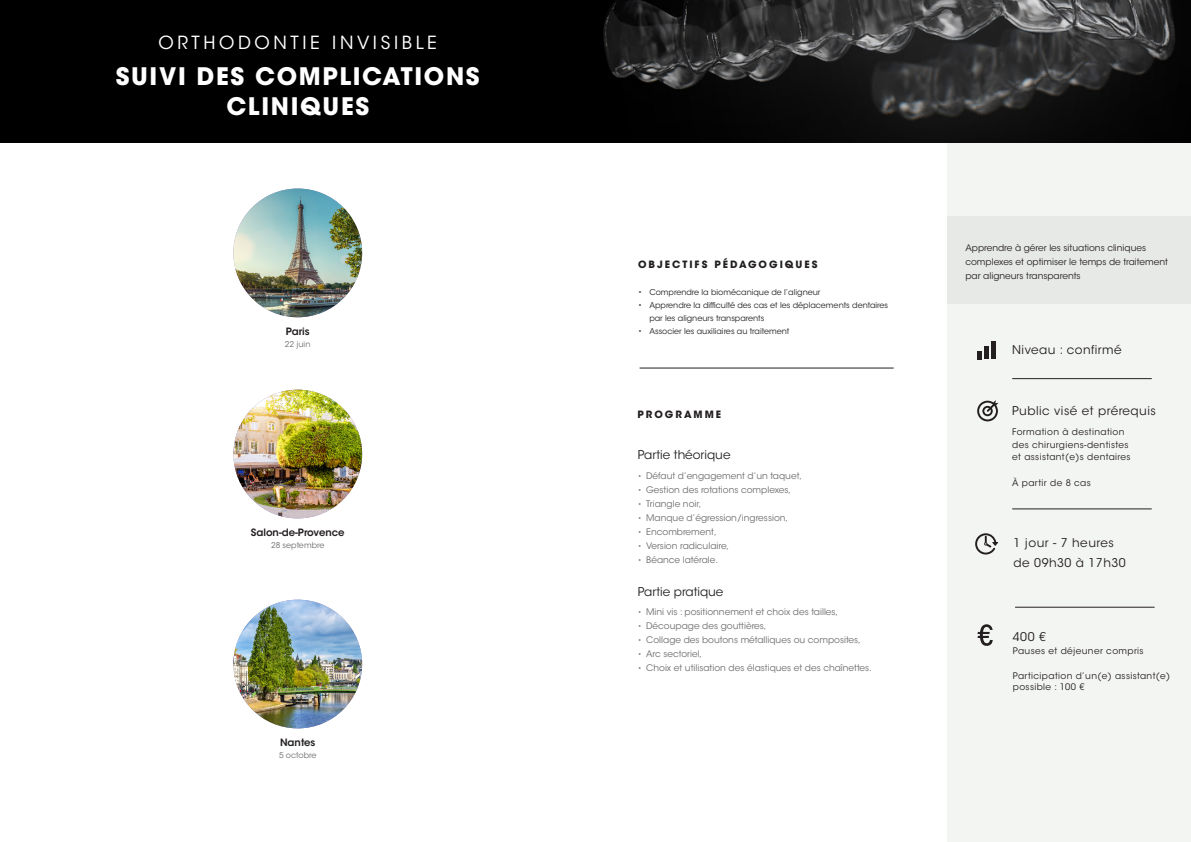
<style>
.page{position:relative;width:1191px;height:842px;background:#fff}
.page>*{position:absolute;margin:0;border:0;box-sizing:border-box;transform-origin:0 0}
.titre_gras{font:700 24px "ITC Avant Garde Std";letter-spacing:.07em;color:#fff}
.titre_gras-2{font:18px "ITC Avant Garde Std";letter-spacing:.2em;color:#fff}
.Pris_bleu_light{font:12px "ITC Avant Garde Std";letter-spacing:.04em;color:#231f20}
.Pris_bleu_light-2{font:12px "ITC Avant Garde Std";color:#231f20}
.t1{font:600 10.1px "ITC Avant Garde Std";color:#231f20}
.titre_gras-3{font:700 10px "ITC Avant Garde Std";letter-spacing:.2em;color:#231f20}
.t2{font:9px "ITC Avant Garde Std";color:#6c6d70}
.Pris_bleu_light-3{font:9px/11px "ITC Avant Garde Std";letter-spacing:.04em;color:#231f20}
.TXT_courant{font:9px/14px "ITC Avant Garde Std";color:#231f20}
.t3{font:8px/13px "ITC Avant Garde Std";color:#231f20}
.t4{font:8px "ITC Avant Garde Std";color:#6c6d70}
.s1{font-size:8px}
</style>
<div class="page">
<div style="left:0;top:0;width:1191px;height:142px;background:#000"></div>
<img style="left:603px;top:0;width:573px;height:142px">
<img style="left:233px;top:189px;width:129px;height:128px;border-radius:64px">
<img style="left:233px;top:390px;width:129px;height:128px;border-radius:64px">
<img style="left:233px;top:600px;width:129px;height:128px;border-radius:64px">
<div style="left:947px;top:143px;width:244px;height:699px;background:#f3f5f3"></div>
<hr style="left:639px;top:368px;width:254px;height:1px;background:#231f20">
<hr style="left:1012px;top:378px;width:139px;height:1px;background:#231f20">
<hr style="left:1012px;top:509px;width:139px;height:1px;background:#231f20">
<div style="left:977px;top:351px;width:5px;height:8px;background:#231f20"></div>
<div style="left:984px;top:347px;width:5px;height:12px;background:#231f20"></div>
<hr style="left:991px;top:342px;width:4px;height:17px;background:#231f20">
<svg style="left:975px;top:533px;width:23px;height:21px"></svg>
<svg style="left:977px;top:400px;width:21px;height:21px"></svg>
<div style="left:947px;top:216px;width:244px;height:88px;background:#e7e9e7"></div>
<hr style="left:1015px;top:607px;width:139px;height:1px;background:#231f20">
<svg style="left:977px;top:624px;width:15px;height:22px"></svg>
<p class="titre_gras-2" style="left:158px;top:32px;width:280px">ORTHODONTIE INVISIBLE</p>
<p class="titre_gras" style="left:116px;top:61px;width:365px">SUIVI DES COMPLICATIONS</p>
<p class="titre_gras" style="left:226px;top:91px;width:144px">CLINIQUES</p>
<p class="t1" style="left:286px;top:325px;width:25px">Paris</p>
<p class="t4" style="left:285px;top:339px;width:27px">22 juin</p>
<p class="t1" style="left:251px;top:526px;width:95px">Salon-de-Provence</p>
<p class="t4" style="left:271px;top:540px;width:55px">28 septembre</p>
<p class="t1" style="left:280px;top:736px;width:37px">Nantes</p>
<p class="t4" style="left:279px;top:750px;width:39px">5 octobre</p>
<p class="titre_gras-3" style="left:638px;top:257px;width:181px">OBJECTIFS PÉDAGOGIQUES</p>
<p class="t3" style="left:638px;top:285px;width:184px">• Comprendre la biomécanique de l’aligneur</p>
<p class="t3" style="left:649px;top:298px;width:240px;text-indent:-11px">• Apprendre la difficulté des cas et les déplacements dentaires par les aligneurs transparents</p>
<p class="t3" style="left:638px;top:324px;width:153px">• Associer les auxiliaires au traitement</p>
<p class="titre_gras-3" style="left:637px;top:408px;width:85px">PROGRAMME</p>
<p class="Pris_bleu_light-2" style="left:637px;top:447px;width:94px">Partie théorique</p>
<p class="t2" style="left:637px;top:470px;width:166px"><span class="s1">•</span> Défaut d’engagement d’un taquet,</p>
<p class="t2" style="left:637px;top:484px;width:155px"><span class="s1">•</span> Gestion des rotations complexes,</p>
<p class="t2" style="left:637px;top:498px;width:65px"><span class="s1">•</span> Triangle noir,</p>
<p class="t2" style="left:637px;top:512px;width:152px"><span class="s1">•</span> Manque d’égression/ingression,</p>
<p class="t2" style="left:637px;top:526px;width:80px"><span class="s1">•</span> Encombrement,</p>
<p class="t2" style="left:637px;top:540px;width:93px"><span class="s1">•</span> Version radiculaire,</p>
<p class="t2" style="left:637px;top:554px;width:82px"><span class="s1">•</span> Béance latérale.</p>
<p class="Pris_bleu_light-2" style="left:637px;top:584px;width:87px">Partie pratique</p>
<p class="t2" style="left:637px;top:607px;width:202px"><span class="s1">•</span> Mini vis : positionnement et choix des tailles,</p>
<p class="t2" style="left:637px;top:621px;width:130px"><span class="s1">•</span> Découpage des gouttières,</p>
<p class="t2" style="left:637px;top:635px;width:225px"><span class="s1">•</span> Collage des boutons métalliques ou composites,</p>
<p class="t2" style="left:637px;top:649px;width:66px"><span class="s1">•</span> Arc sectoriel,</p>
<p class="t2" style="left:637px;top:663px;width:236px"><span class="s1">•</span> Choix et utilisation des élastiques et des chaînettes.</p>
<p class="TXT_courant" style="left:965px;top:241px;width:204px">Apprendre à gérer les situations cliniques complexes et optimiser le temps de traitement par aligneurs transparents</p>
<p class="Pris_bleu_light" style="left:1012px;top:343px;width:111px">Niveau : confirmé</p>
<p class="Pris_bleu_light" style="left:1012px;top:404px;width:145px">Public visé et prérequis</p>
<p class="Pris_bleu_light-3" style="left:1012px;top:426px;width:114px">Formation à destination</p>
<p class="Pris_bleu_light-3" style="left:1012px;top:439px;width:118px">des chirurgiens-dentistes</p>
<p class="Pris_bleu_light-3" style="left:1012px;top:452px;width:120px">et assistant(e)s dentaires</p>
<p class="Pris_bleu_light-3" style="left:1012px;top:477px;width:80px">À partir de 8 cas</p>
<p class="Pris_bleu_light" style="left:1013px;top:536px;width:102px">1 jour - 7 heures</p>
<p class="Pris_bleu_light" style="left:1013px;top:555px;width:114px">de 09h30 à 17h30</p>
<p class="Pris_bleu_light" style="left:1013px;top:629px;width:34px">400 €</p>
<p class="Pris_bleu_light-3" style="left:1013px;top:645px;width:132px">Pauses et déjeuner compris</p>
<p class="Pris_bleu_light-3" style="left:1013px;top:670px;width:159px">Participation d’un(e) assistant(e) possible : 100 €</p>
</div>
